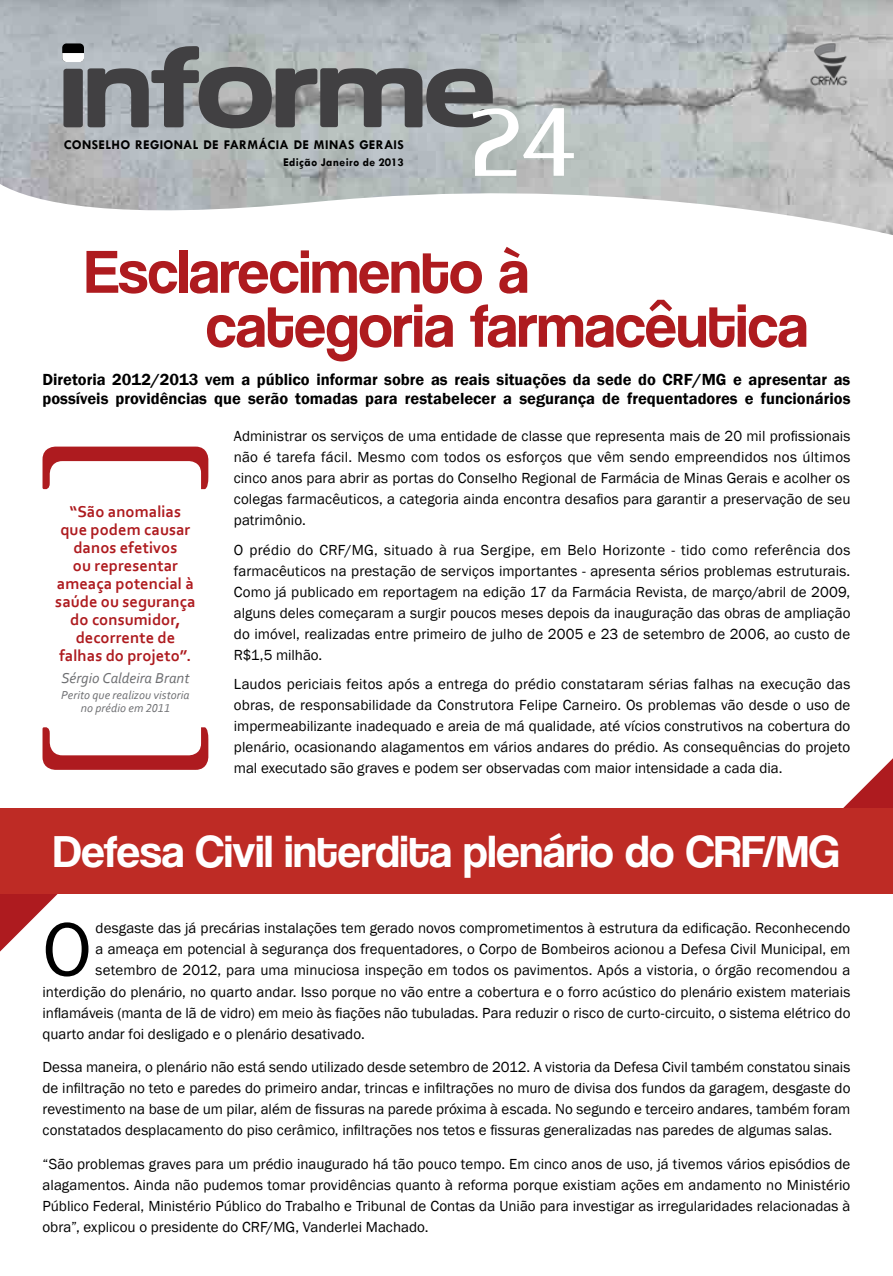
<style>
.page{position:relative;width:893px;height:1276px;background:#fff}
.page>*{position:absolute;margin:0;border:0;box-sizing:border-box;transform-origin:0 0}
.t1{font:90px "Amerika Sans";color:#fff}
.t2{font:78px "Franklin Gothic";color:#000}
.t3{font:63px/54px "Coolvetica Rg";color:#ae1b1f}
.t4{font:46.5px "Coolvetica Rg";letter-spacing:.005em;color:#fff}
.t5{font:600 16.5px/19.5px "Franklin Gothic";color:#000}
.t6{font:700 16.5px/18px "Corbel";letter-spacing:.005em;color:#ae1b1f;text-align:center}
.t7{font:15px/21px "Franklin Gothic";color:#000;text-align:justify}
.t8{font:italic 15px "Corbel";color:#6d6e71}
.t9{font:700 13.5px "Tw Cen";letter-spacing:.025em;color:#000}
.t10{font:italic 12px/13.5px "Corbel";letter-spacing:.01em;color:#6d6e71;text-align:center}
.t11{font:700 12px "Tw Cen";letter-spacing:.025em;color:#000}
</style>
<div class="page">
<svg style="left:843px;top:758px;width:50px;height:50px"></svg>
<svg style="left:0;top:893px;width:75px;height:58px"></svg>
<img style="left:0;top:0;width:893px;height:235px">
<div style="left:62px;top:43px;width:22px;height:19px;background:#000;border-radius:4px"></div>
<svg style="left:62px;top:46px;width:431px;height:82px;background:#7c7f81"></svg>
<img style="left:808px;top:41px;width:42px;height:45px">
<div style="left:0;top:808px;width:893px;height:85px;background:#be2b25"></div>
<svg style="left:43px;top:446px;width:165px;height:43px"></svg>
<svg style="left:43px;top:727px;width:165px;height:43px"></svg>
<p class="t9" style="left:64px;top:137px;width:342px">CONSELHO REGIONAL DE FARMÁCIA DE MINAS GERAIS</p>
<p class="t11" style="left:283px;top:155px;width:122px">Edição Janeiro de 2013</p>
<h1 class="t1" style="left:469px;top:86px;width:108px">24</h1>
<h3 class="t3" style="left:206px;top:244px;width:604px;text-indent:-121px">Esclarecimento à<br>categoria farmacêutica</h3>
<p class="t5" style="left:43px;top:369px;width:809px">Diretoria 2012/2013 vem a público informar sobre as reais situações da sede do CRF/MG e apresentar as possíveis providências que serão tomadas para restabelecer a segurança de frequentadores e funcionários</p>
<p class="t6" style="left:55px;top:502px;width:142px">“São anomalias que podem causar danos efetivos<br>ou representar ameaça potencial à saúde ou segurança do consumidor, decorrente de falhas do projeto”.</p>
<p class="t8" style="left:61px;top:668px;width:130px">Sérgio Caldeira Brant</p>
<p class="t10" style="left:61px;top:687px;width:130px">Perito que realizou vistoria no prédio em 2011</p>
<p class="t7" style="left:234px;top:426px;width:618px">Administrar os serviços de uma entidade de classe que representa mais de 20 mil profissionais não é tarefa fácil. Mesmo com todos os esforços que vêm sendo empreendidos nos últimos cinco anos para abrir as portas do Conselho Regional de Farmácia de Minas Gerais e acolher os colegas farmacêuticos, a categoria ainda encontra desafios para garantir a preservação de seu patrimônio.</p>
<p class="t7" style="left:234px;top:539px;width:618px">O prédio do CRF/MG, situado à rua Sergipe, em Belo Horizonte - tido como referência dos farmacêuticos na prestação de serviços importantes - apresenta sérios problemas estruturais.<br>Como já publicado em reportagem na edição 17 da Farmácia Revista, de março/abril de 2009, alguns deles começaram a surgir poucos meses depois da inauguração das obras de ampliação do imóvel, realizadas entre primeiro de julho de 2005 e 23 de setembro de 2006, ao custo de R$1,5 milhão.</p>
<p class="t7" style="left:234px;top:674px;width:618px">Laudos periciais feitos após a entrega do prédio constataram sérias falhas na execução das obras, de responsabilidade da Construtora Felipe Carneiro. Os problemas vão desde o uso de impermeabilizante inadequado e areia de má qualidade, até vícios construtivos na cobertura do plenário, ocasionando alagamentos em vários andares do prédio. As consequências do projeto mal executado são graves e podem ser observadas com maior intensidade a cada dia.</p>
<h3 class="t4" style="left:53px;top:824px;width:787px">Defesa Civil interdita plenário do CRF/MG</h3>
<h2 class="t2" style="left:43px;top:901px;width:51px">O</h2>
<p class="t7" style="left:96px;top:918px;width:756px">desgaste das já precárias instalações tem gerado novos comprometimentos à estrutura da edificação. Reconhecendo</p>
<p class="t7" style="left:96px;top:939px;width:756px">a ameaça em potencial à segurança dos frequentadores, o Corpo de Bombeiros acionou a Defesa Civil Municipal, em</p>
<p class="t7" style="left:96px;top:960px;width:756px">setembro de 2012, para uma minuciosa inspeção em todos os pavimentos. Após a vistoria, o órgão recomendou a</p>
<p class="t7" style="left:43px;top:981px;width:809px">interdição do plenário, no quarto andar. Isso porque no vão entre a cobertura e o forro acústico do plenário existem materiais</p>
<p class="t7" style="left:43px;top:1002px;width:809px">inflamáveis (manta de lã de vidro) em meio às fiações não tubuladas. Para reduzir o risco de curto-circuito, o sistema elétrico do</p>
<p class="t7" style="left:43px;top:1023px;width:324px">quarto andar foi desligado e o plenário desativado.</p>
<p class="t7" style="left:43px;top:1057px;width:809px">Dessa maneira, o plenário não está sendo utilizado desde setembro de 2012. A vistoria da Defesa Civil também constatou sinais de infiltração no teto e paredes do primeiro andar, trincas e infiltrações no muro de divisa dos fundos da garagem, desgaste do revestimento na base de um pilar, além de fissuras na parede próxima à escada. No segundo e terceiro andares, também foram constatados desplacamento do piso cerâmico, infiltrações nos tetos e fissuras generalizadas nas paredes de algumas salas.</p>
<p class="t7" style="left:43px;top:1154px;width:809px">“São problemas graves para um prédio inaugurado há tão pouco tempo. Em cinco anos de uso, já tivemos vários episódios de alagamentos. Ainda não pudemos tomar providências quanto à reforma porque existiam ações em andamento no Ministério Público Federal, Ministério Público do Trabalho e Tribunal de Contas da União para investigar as irregularidades relacionadas à obra”, explicou o presidente do CRF/MG, Vanderlei Machado.</p>
</div>
